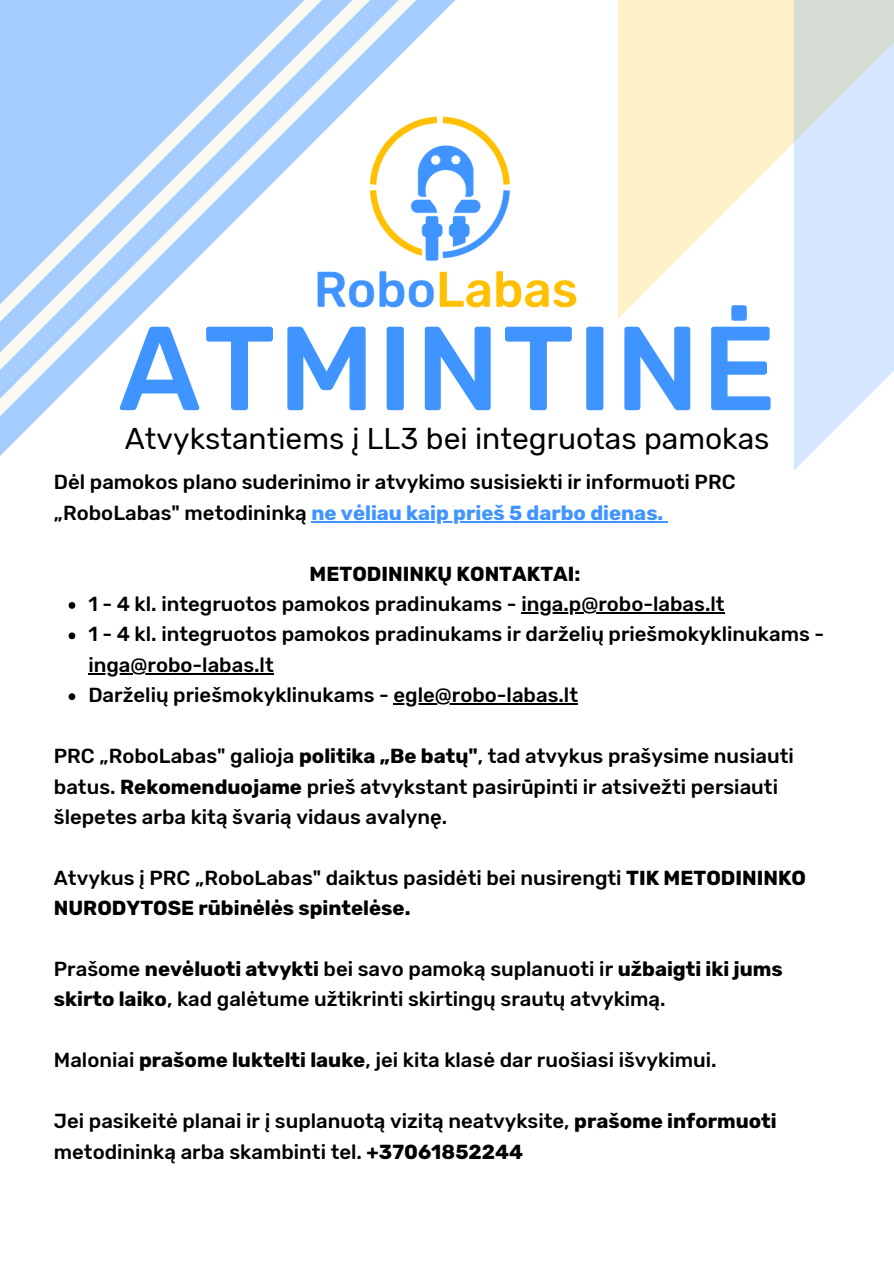
<style>
.page{position:relative;width:894px;height:1264px;background:#fff}
.page>*{position:absolute;margin:0;border:0;box-sizing:border-box;transform-origin:0 0}
.t1{font:500 119.25px "Rubik";letter-spacing:.02em;color:#4094ff}
.t2{font:30px "Rubik";color:#000}
.t3{font:500 20.25px/30.5px "Rubik";color:#000}
.t4{font:700 20.25px "Rubik";color:#000}
.s1{font-weight:700;color:#4094ff}
.s2{font-weight:700}
</style>
<div class="page">
<svg style="left:69px;top:602px;width:6px;height:7px"></svg>
<hr style="left:521px;top:612px;width:203px;height:1px;background:#000">
<svg style="left:69px;top:632px;width:6px;height:7px"></svg>
<hr style="left:88px;top:673px;width:186px;height:1px;background:#000">
<svg style="left:69px;top:693px;width:6px;height:7px"></svg>
<hr style="left:393px;top:703px;width:185px;height:1px;background:#000">
<hr style="left:311px;top:521px;width:352px;height:1px;background:#4094ff">
<svg style="left:717px;top:0;width:76px;height:220px;fill:#fff1c7"></svg>
<svg style="left:793px;top:0;width:100px;height:471px;background:#d9e7f6"></svg>
<div style="left:683px;top:0;width:34px;height:254px;background:#fff1c7"></div>
<svg style="left:0;top:0;width:683px;height:456px"></svg>
<svg style="left:0;top:0;width:657px;height:449px"></svg>
<img style="left:294px;top:89px;width:306px;height:246px">
<p class="t1" style="left:118px;top:298px;width:659px">ATMINTINĖ</p>
<p class="t2" style="left:125px;top:420px;width:646px">Atvykstantiems į LL3 bei integruotas pamokas</p>
<p class="t3" style="left:54px;top:467px;width:683px">Dėl pamokos plano suderinimo ir atvykimo susisiekti ir informuoti PRC „RoboLabas" metodininką <span class="s1">ne vėliau kaip prieš 5 darbo dienas.</span></p>
<p class="t4" style="left:309px;top:561px;width:272px">METODININKŲ KONTAKTAI:</p>
<p class="t3" style="left:88px;top:589px;width:637px">1 - 4 kl. integruotos pamokos pradinukams - inga.p@robo-labas.lt</p>
<p class="t3" style="left:88px;top:619px;width:737px">1 - 4 kl. integruotos pamokos pradinukams ir darželių priešmokyklinukams - inga@robo-labas.lt</p>
<p class="t3" style="left:88px;top:680px;width:491px">Darželių priešmokyklinukams - egle@robo-labas.lt</p>
<p class="t3" style="left:54px;top:741px;width:741px">PRC „RoboLabas" galioja <span class="s2">politika „Be batų"</span>, tad atvykus prašysime nusiauti batus. <span class="s2">Rekomenduojame</span> prieš atvykstant pasirūpinti ir atsivežti persiauti šlepetes arba kitą švarią vidaus avalynę.</p>
<p class="t3" style="left:54px;top:862px;width:753px">Atvykus į PRC „RoboLabas" daiktus pasidėti bei nusirengti <span class="s2">TIK METODININKO<br>NURODYTOSE rūbinėlės spintelėse.</span></p>
<p class="t3" style="left:54px;top:953px;width:730px">Prašome <span class="s2">nevėluoti atvykti</span> bei savo pamoką suplanuoti ir <span class="s2">užbaigti iki jums skirto laiko</span>, kad galėtume užtikrinti skirtingų srautų atvykimą.</p>
<p class="t3" style="left:54px;top:1045px;width:664px">Maloniai <span class="s2">prašome luktelti lauke</span>, jei kita klasė dar ruošiasi išvykimui.</p>
<p class="t3" style="left:54px;top:1105px;width:724px">Jei pasikeitė planai ir į suplanuotą vizitą neatvyksite, <span class="s2">prašome informuoti </span>metodininką arba skambinti tel. <span class="s2">+37061852244</span></p>
</div>
